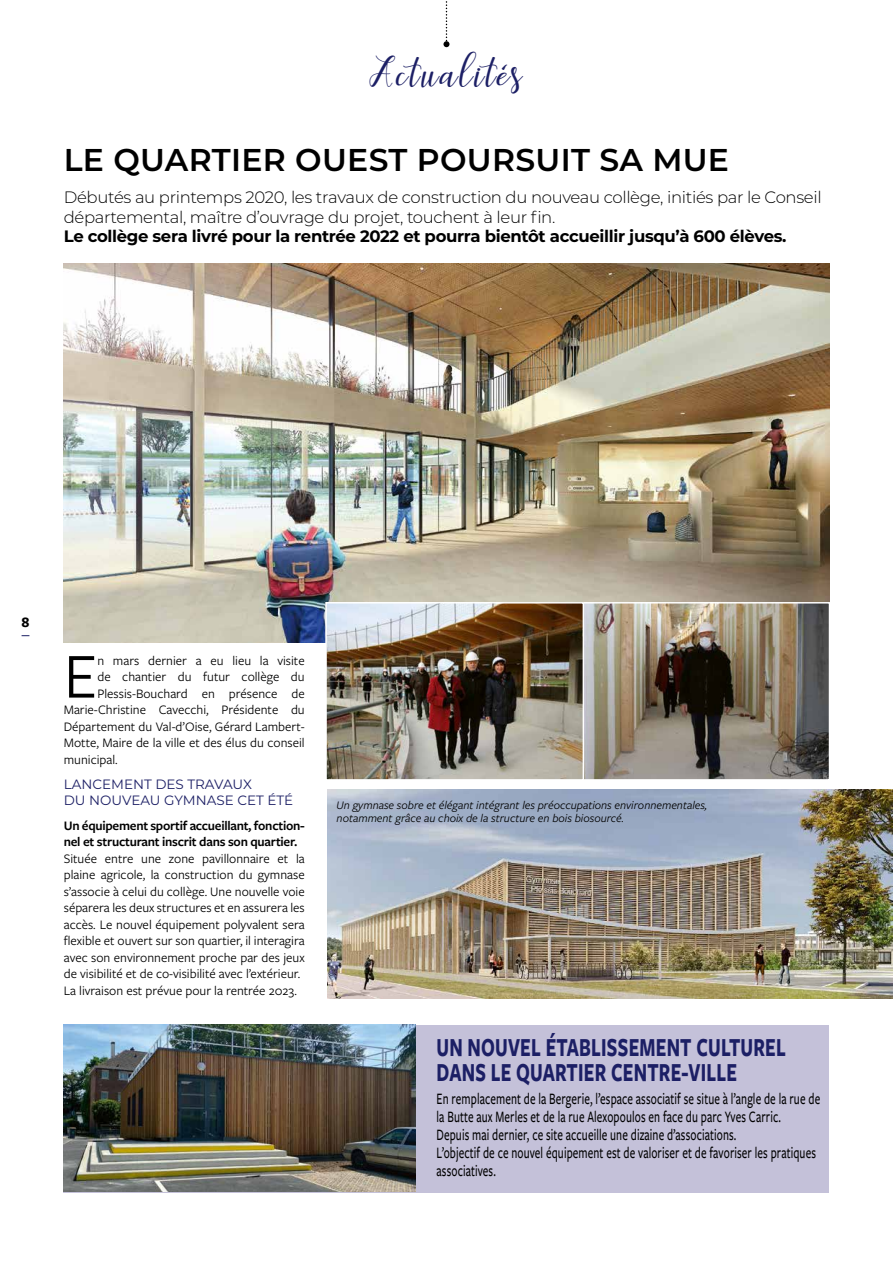
<style>
.page{position:relative;width:893px;height:1263px;background:#fff}
.page>*{position:absolute;margin:0;border:0;box-sizing:border-box;transform-origin:0 0}
.t1{font:66.3px "Freight Sans Pro";color:#000}
.t2{font:45px "Faranisa Script";letter-spacing:.05em;color:#1c1f65}
.t3{font:600 31.5px "Montserrat";letter-spacing:.01em;color:#000}
.t4{font:700 27px/25.5px "Freight Sans Pro";letter-spacing:.01em;color:#1c1f65;scale:.7 1}
.t5{font:500 16.5px/18px "Freight Sans Pro";letter-spacing:.01em;color:#000;scale:.7 1}
.t6{font:300 16.5px/19.5px "Montserrat";letter-spacing:-.02em;color:#000}
.t7{font:700 16.5px "Montserrat";letter-spacing:-.02em;color:#000}
.t8{font:700 15px "Freight Sans Pro";color:#000}
.t9{font:13.5px/16.5px "Freight Sans Pro";color:#000}
.t10{font:600 13.5px/16.5px "Freight Sans Pro";letter-spacing:-.02em;color:#000}
.t11{font:13.5px/16.5px "Montserrat";color:#1c1f65}
.t12{font:italic 12px/13.5px "Freight Sans Pro";color:#000}
</style>
<div class="page">
<svg style="left:443px;top:1px;width:6px;height:46px"></svg>
<div style="left:64px;top:1025px;width:765px;height:167px;background:#c4c1d9"></div>
<img style="left:64px;top:263px;width:765px;height:379px">
<img style="left:327px;top:790px;width:566px;height:208px">
<img style="left:64px;top:1025px;width:351px;height:167px">
<img style="left:584px;top:605px;width:243px;height:173px">
<div style="left:577px;top:602px;width:253px;height:179px;border:2px solid #fff"></div>
<img style="left:328px;top:605px;width:253px;height:173px">
<div style="left:325px;top:602px;width:259px;height:179px;border:2px solid #fff"></div>
<h2 class="t2" style="left:370px;top:45px;width:154px">Actualités</h2>
<h3 class="t3" style="left:64px;top:137px;width:667px">LE QUARTIER OUEST POURSUIT SA MUE</h3>
<p class="t6" style="left:64px;top:187px;width:759px">Débutés au printemps 2020, les travaux de construction du nouveau collège, initiés par le Conseil départemental, maître d’ouvrage du projet, touchent à leur fin.</p>
<p class="t7" style="left:64px;top:224px;width:724px">Le collège sera livré pour la rentrée 2022 et pourra bientôt accueillir jusqu’à 600 élèves.</p>
<p class="t8" style="left:21px;top:612px;width:10px">8</p>
<h1 class="t1" style="left:64px;top:632px;width:35px">E</h1>
<p class="t9" style="left:97px;top:651px;width:209px">n mars dernier a eu lieu la visite</p>
<p class="t9" style="left:97px;top:668px;width:209px">de chantier du futur collège du</p>
<p class="t9" style="left:97px;top:684px;width:209px">Plessis-Bouchard en présence de</p>
<p class="t9" style="left:64px;top:701px;width:242px">Marie-Christine Cavecchi, Présidente du</p>
<p class="t9" style="left:64px;top:717px;width:242px">Département du Val-d’Oise, Gérard Lambert-</p>
<p class="t9" style="left:64px;top:734px;width:242px">Motte, Maire de la ville et des élus du conseil</p>
<p class="t9" style="left:64px;top:750px;width:56px">municipal.</p>
<p class="t11" style="left:64px;top:775px;width:231px">LANCEMENT DES TRAVAUX<br>DU NOUVEAU GYMNASE CET ÉTÉ</p>
<p class="t10" style="left:64px;top:816px;width:242px">Un équipement sportif accueillant, fonction&shy;nel et structurant inscrit dans son quartier.</p>
<p class="t9" style="left:64px;top:849px;width:242px">Située entre une zone pavillonnaire et la plaine agricole, la construction du gymnase s’associe à celui du collège. Une nouvelle voie séparera les deux structures et en assurera les accès. Le nouvel équipement polyvalent sera flexible et ouvert sur son quartier, il interagira avec son environnement proche par des jeux de visibilité et de co-visibilité avec l’extérieur.<br>La livraison est prévue pour la rentrée 2023.</p>
<p class="t12" style="left:337px;top:798px;width:372px">Un gymnase sobre et élégant intégrant les préoccupations environnementales, notamment grâce au choix de la structure en bois biosourcé.</p>
<h3 class="t4" style="left:437px;top:1033px;width:501px">UN NOUVEL ÉTABLISSEMENT CULTUREL<br>DANS LE QUARTIER CENTRE-VILLE</h3>
<p class="t5" style="left:437px;top:1089px;width:550px">En remplacement de la Bergerie, l’espace associatif se situe à l’angle de la rue de la Butte aux Merles et de la rue Alexopoulos en face du parc Yves Carric.<br>Depuis mai dernier, ce site accueille une dizaine d’associations.<br>L’objectif de ce nouvel équipement est de valoriser et de favoriser les pratiques associatives.</p>
</div>
